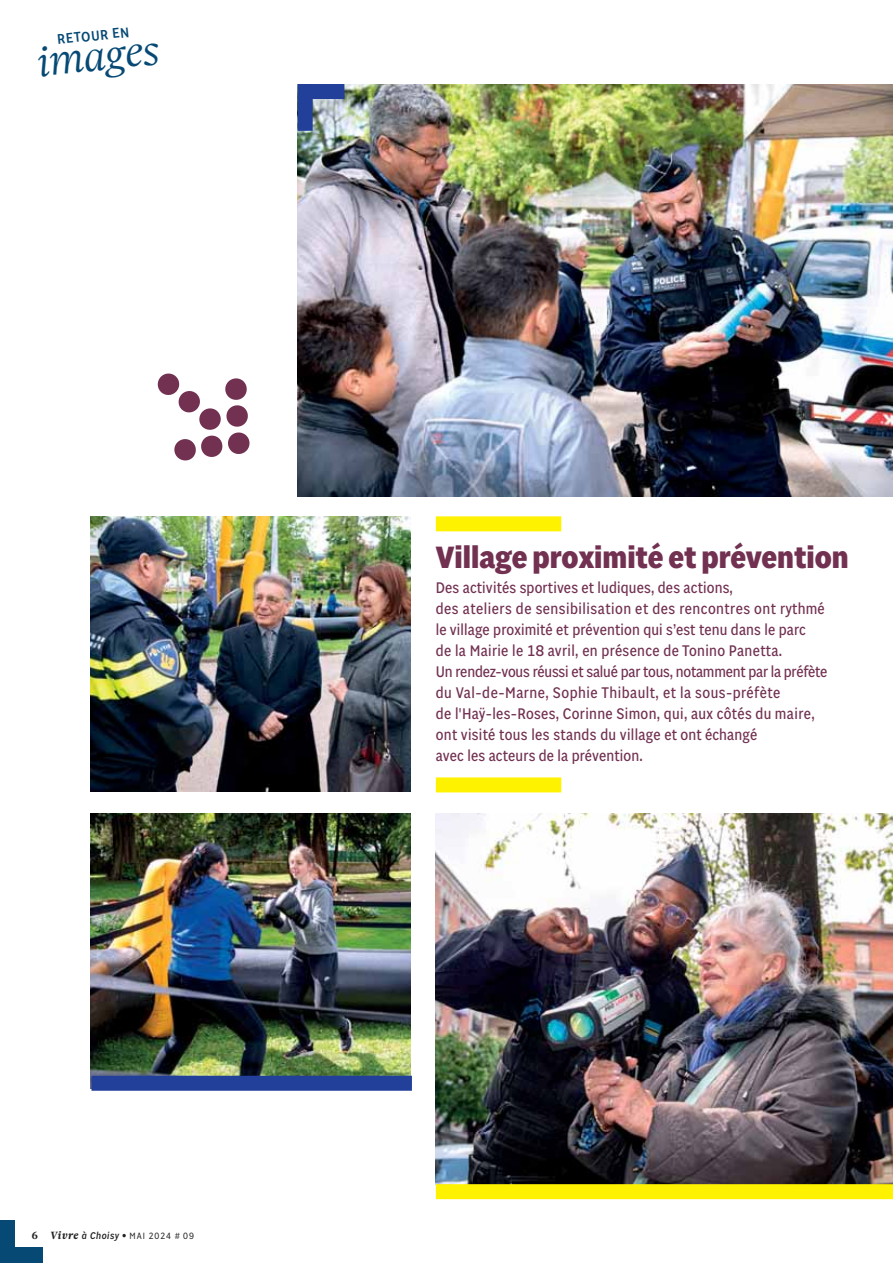
<style>
.page{position:relative;width:893px;height:1263px;background:#fff}
.page>*{position:absolute;margin:0;border:0;box-sizing:border-box;transform-origin:0 0}
.t1{font:italic 300 43.5px "Sole Serif Subhead";color:#064975}
.t2{font:800 condensed 33px "Sole Sans";color:#723151}
.t3{font:condensed 16.5px/21px "Sole Sans";letter-spacing:.01em;color:#723151}
.t4{font:500 condensed 15px "Sole Sans";color:#064975}
.t5{font:condensed 9.75px "Sole Sans";letter-spacing:.1em;color:#231f20}
.s1{font-family:"Sole Serif Text";font-weight:700;font-stretch:normal;font-size:11.25px}
.s2{font-family:"Sole Serif Text";font-weight:700;font-style:italic;font-stretch:normal;font-size:11.25px}
.s3{font-weight:500;font-style:italic;font-size:10.5px}
.s4{font-size:10.5px}
</style>
<div class="page">
<img style="left:298px;top:84px;width:595px;height:412px">
<img style="left:436px;top:813px;width:457px;height:371px">
<img style="left:90px;top:813px;width:321px;height:276px">
<img style="left:90px;top:516px;width:320px;height:275px">
<div style="left:436px;top:777px;width:125px;height:15px;background:#fff200"></div>
<div style="left:436px;top:516px;width:125px;height:15px;background:#fff200"></div>
<div style="left:91px;top:1076px;width:321px;height:15px;background:#223f9a"></div>
<div style="left:298px;top:84px;width:46px;height:15px;background:#223f9a"></div>
<div style="left:298px;top:84px;width:15px;height:47px;background:#223f9a"></div>
<svg style="left:157px;top:373px;width:93px;height:88px"></svg>
<div style="left:436px;top:1184px;width:457px;height:15px;background:#fff200"></div>
<div style="left:0;top:1220px;width:15px;height:43px;background:#064975"></div>
<div style="left:0;top:1248px;width:43px;height:15px;background:#064975"></div>
<p class="t4" style="left:57px;top:34px;width:74px;rotate:-6deg">RETOUR EN</p>
<h1 class="t1" style="left:34px;top:36px;width:124px;rotate:-6deg">images</h1>
<p class="t5" style="left:32px;top:1230px;width:163px"><span class="s1">6</span> <span class="s2">Vivre</span> <span class="s3">à Choisy</span> <span class="s4">•</span> MAI 2024 # 09</p>
<h2 class="t2" style="left:436px;top:545px;width:414px">Village proximité et prévention</h2>
<p class="t3" style="left:436px;top:578px;width:393px">Des activités sportives et ludiques, des actions,<br>des ateliers de sensibilisation et des rencontres ont rythmé le village proximité et prévention qui s’est tenu dans le parc<br>de la Mairie le 18 avril, en présence de Tonino Panetta.<br>Un rendez-vous réussi et salué par tous, notamment par la préfète du Val-de-Marne, Sophie Thibault, et la sous-préfète<br>de l'Haÿ-les-Roses, Corinne Simon, qui, aux côtés du maire, ont visité tous les stands du village et ont échangé<br>avec les acteurs de la prévention.</p>
</div>
